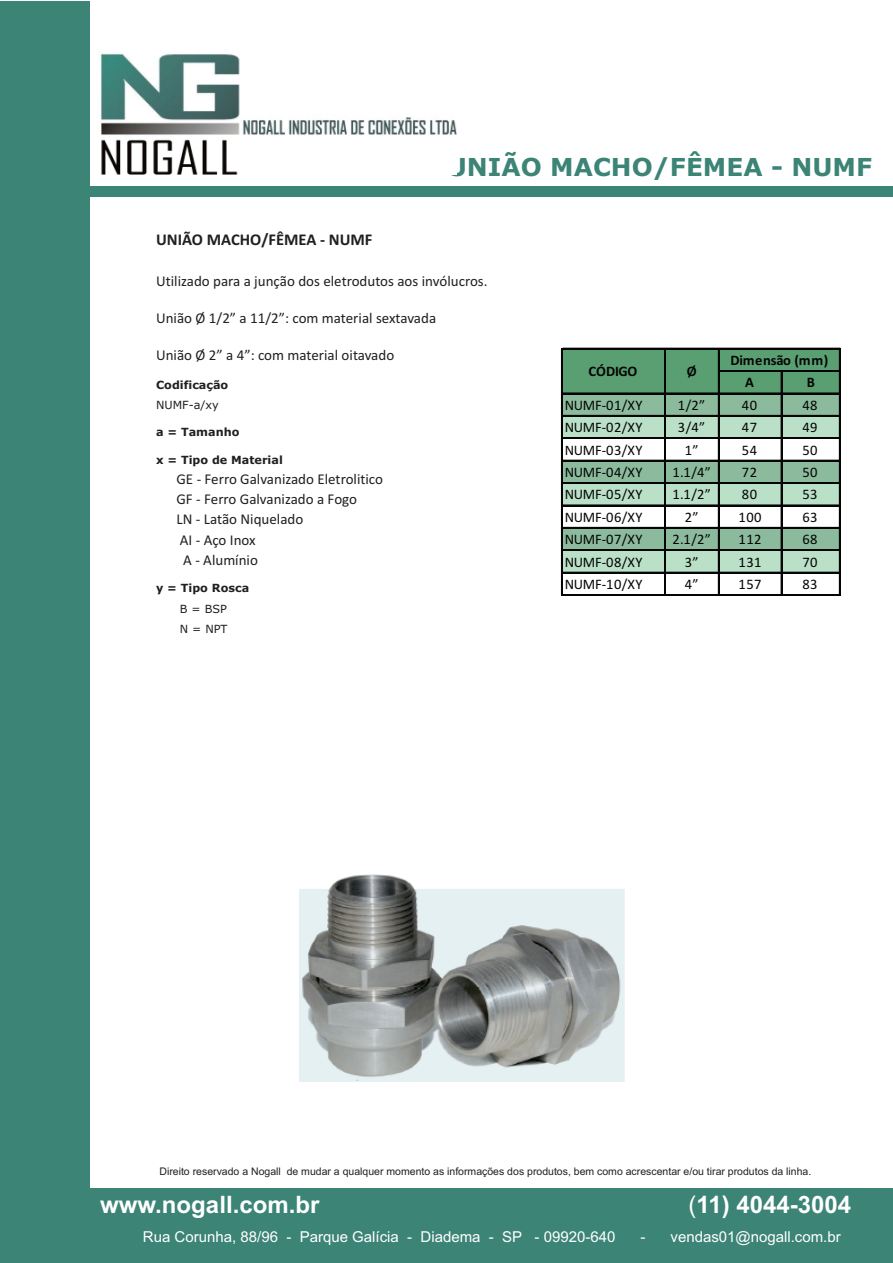
<style>
.page{position:relative;width:893px;height:1263px;background:#fff}
.page>*{position:absolute;margin:0;border:0;box-sizing:border-box;transform-origin:0 0}
.t1{font:700 24.75px "Verdana";color:#3b8476}
.t2{font:700 24px "Arial";color:#fff}
.t3{font:700 16.5px "Calibri";color:#231f20}
.t4{font:15px "Calibri";color:#231f20}
.t5{font:15px "Arial";color:#fff}
.t6{font:14.55px "Calibri";letter-spacing:.02em;color:#040504}
.t7{font:700 14.55px "Calibri";letter-spacing:-.015em;color:#040504}
.t8{font:700 11.25px "Verdana";color:#231f20}
.t9{font:11.25px/20.1px "Verdana";color:#231f20}
.t10{font:10.5px "Arial";color:#231f20}
.s1{font-weight:400}
</style>
<div class="page">
<div style="left:85px;top:187px;width:808px;height:10px;background:#3b8476"></div>
<div style="left:561px;top:348px;width:279px;height:46px;background:#599f71"></div>
<div style="left:561px;top:393px;width:279px;height:23px;background:#8bbb9c"></div>
<div style="left:561px;top:415px;width:279px;height:24px;background:#bae0c8"></div>
<div style="left:561px;top:460px;width:279px;height:24px;background:#8bbb9c"></div>
<div style="left:561px;top:482px;width:279px;height:24px;background:#bae0c8"></div>
<div style="left:561px;top:527px;width:279px;height:24px;background:#8bbb9c"></div>
<div style="left:561px;top:550px;width:279px;height:23px;background:#bae0c8"></div>
<hr style="left:561px;top:348px;width:2px;height:248px;background:#040504">
<hr style="left:664px;top:349px;width:2px;height:247px;background:#040504">
<hr style="left:718px;top:349px;width:1px;height:247px;background:#040504">
<hr style="left:839px;top:349px;width:1px;height:247px;background:#040504">
<hr style="left:781px;top:372px;width:1px;height:224px;background:#040504">
<hr style="left:563px;top:348px;width:277px;height:1px;background:#040504">
<hr style="left:719px;top:370px;width:121px;height:1px;background:#040504">
<hr style="left:719px;top:371px;width:121px;height:1px;background:#040504">
<hr style="left:563px;top:393px;width:277px;height:1px;background:#040504">
<hr style="left:563px;top:415px;width:277px;height:1px;background:#040504">
<hr style="left:563px;top:437px;width:277px;height:1px;background:#040504">
<hr style="left:563px;top:438px;width:277px;height:1px;background:#040504">
<hr style="left:563px;top:460px;width:277px;height:1px;background:#040504">
<hr style="left:563px;top:482px;width:277px;height:2px;background:#040504">
<hr style="left:563px;top:505px;width:277px;height:1px;background:#040504">
<hr style="left:563px;top:527px;width:277px;height:1px;background:#040504">
<hr style="left:563px;top:549px;width:277px;height:1px;background:#040504">
<hr style="left:563px;top:550px;width:277px;height:1px;background:#040504">
<hr style="left:563px;top:572px;width:277px;height:1px;background:#040504">
<hr style="left:563px;top:594px;width:277px;height:2px;background:#040504">
<img style="left:299px;top:874px;width:326px;height:207px">
<div style="left:0;top:1px;width:89px;height:1262px;background:#3b8476"></div>
<img style="left:99px;top:53px;width:358px;height:122px">
<div style="left:87px;top:1188px;width:806px;height:75px;background:#3b8476"></div>
<h1 class="t1" style="left:447px;top:157px;width:427px">UNIÃO MACHO/FÊMEA - NUMF</h1>
<p class="t3" style="left:156px;top:233px;width:218px">UNIÃO MACHO/FÊMEA - NUMF</p>
<p class="t4" style="left:156px;top:275px;width:333px">Utilizado para a junção dos eletrodutos aos invólucros.</p>
<p class="t4" style="left:156px;top:312px;width:282px">União Ø 1/2” a 11/2”: com material sextavada</p>
<p class="t4" style="left:156px;top:348px;width:240px">União Ø 2” a 4”: com material oitavado</p>
<p class="t8" style="left:156px;top:380px;width:74px">Codificação</p>
<p class="t9" style="left:156px;top:396px;width:64px">NUMF-a/xy</p>
<p class="t8" style="left:156px;top:428px;width:85px">a = Tamanho</p>
<p class="t8" style="left:156px;top:455px;width:128px">x = Tipo de Material</p>
<p class="t4" style="left:176px;top:473px;width:208px">GE - Ferro Galvanizado Eletrolitico</p>
<p class="t4" style="left:176px;top:493px;width:182px">GF - Ferro Galvanizado a Fogo</p>
<p class="t4" style="left:176px;top:513px;width:128px">LN - Latão Niquelado</p>
<p class="t4" style="left:180px;top:533px;width:77px">AI - Aço Inox</p>
<p class="t4" style="left:183px;top:553px;width:76px">A - Alumínio</p>
<p class="t8" style="left:156px;top:584px;width:95px">y = Tipo Rosca</p>
<p class="t9" style="left:180px;top:599px;width:49px">B = BSP<br>N = NPT</p>
<p class="t7" style="left:588px;top:365px;width:51px">CÓDIGO</p>
<p class="t7" style="left:687px;top:365px;width:11px">Ø</p>
<p class="t7" style="left:731px;top:354px;width:99px">Dimensão (mm)</p>
<p class="t7" style="left:745px;top:376px;width:10px">A</p>
<p class="t7" style="left:807px;top:376px;width:10px">B</p>
<p class="t6" style="left:565px;top:399px;width:79px">NUMF-01/XY</p>
<p class="t6" style="left:678px;top:399px;width:29px">1/2”</p>
<p class="t6" style="left:742px;top:399px;width:17px">40</p>
<p class="t6" style="left:802px;top:399px;width:17px">48</p>
<p class="t6" style="left:565px;top:421px;width:79px">NUMF-02/XY</p>
<p class="t6" style="left:678px;top:421px;width:29px">3/4”</p>
<p class="t6" style="left:742px;top:421px;width:17px">47</p>
<p class="t6" style="left:802px;top:421px;width:17px">49</p>
<p class="t6" style="left:565px;top:444px;width:79px">NUMF-03/XY</p>
<p class="t6" style="left:685px;top:444px;width:15px">1”</p>
<p class="t6" style="left:742px;top:444px;width:17px">54</p>
<p class="t6" style="left:802px;top:444px;width:17px">50</p>
<p class="t6" style="left:565px;top:466px;width:79px">NUMF-04/XY</p>
<p class="t6" style="left:672px;top:466px;width:40px">1.1/4”</p>
<p class="t6" style="left:742px;top:466px;width:17px">72</p>
<p class="t6" style="left:802px;top:466px;width:17px">50</p>
<p class="t6" style="left:565px;top:488px;width:79px">NUMF-05/XY</p>
<p class="t6" style="left:672px;top:488px;width:40px">1.1/2”</p>
<p class="t6" style="left:742px;top:488px;width:17px">80</p>
<p class="t6" style="left:802px;top:488px;width:17px">53</p>
<p class="t6" style="left:565px;top:511px;width:79px">NUMF-06/XY</p>
<p class="t6" style="left:685px;top:511px;width:15px">2”</p>
<p class="t6" style="left:738px;top:511px;width:25px">100</p>
<p class="t6" style="left:802px;top:511px;width:17px">63</p>
<p class="t6" style="left:565px;top:533px;width:79px">NUMF-07/XY</p>
<p class="t6" style="left:672px;top:533px;width:40px">2.1/2”</p>
<p class="t6" style="left:738px;top:533px;width:25px">112</p>
<p class="t6" style="left:802px;top:533px;width:17px">68</p>
<p class="t6" style="left:565px;top:556px;width:79px">NUMF-08/XY</p>
<p class="t6" style="left:685px;top:556px;width:15px">3”</p>
<p class="t6" style="left:738px;top:556px;width:25px">131</p>
<p class="t6" style="left:802px;top:556px;width:17px">70</p>
<p class="t6" style="left:565px;top:578px;width:79px">NUMF-10/XY</p>
<p class="t6" style="left:685px;top:578px;width:15px">4”</p>
<p class="t6" style="left:738px;top:578px;width:25px">157</p>
<p class="t6" style="left:802px;top:578px;width:17px">83</p>
<p class="t10" style="left:159px;top:1167px;width:653px">Direito reservado a Nogall de mudar a qualquer momento as informações dos produtos, bem como acrescentar e/ou tirar produtos da linha.</p>
<h2 class="t2" style="left:100px;top:1195px;width:221px">www.nogall.com.br</h2>
<h2 class="t2" style="left:688px;top:1195px;width:164px"><span class="s1">(</span>11) 4044-3004</h2>
<p class="t5" style="left:143px;top:1231px;width:474px">Rua Corunha, 88/96 - Parque Galícia - Diadema - SP - 09920-640</p>
<p class="t5" style="left:640px;top:1231px;width:202px">- vendas01@nogall.com.br</p>
</div>
